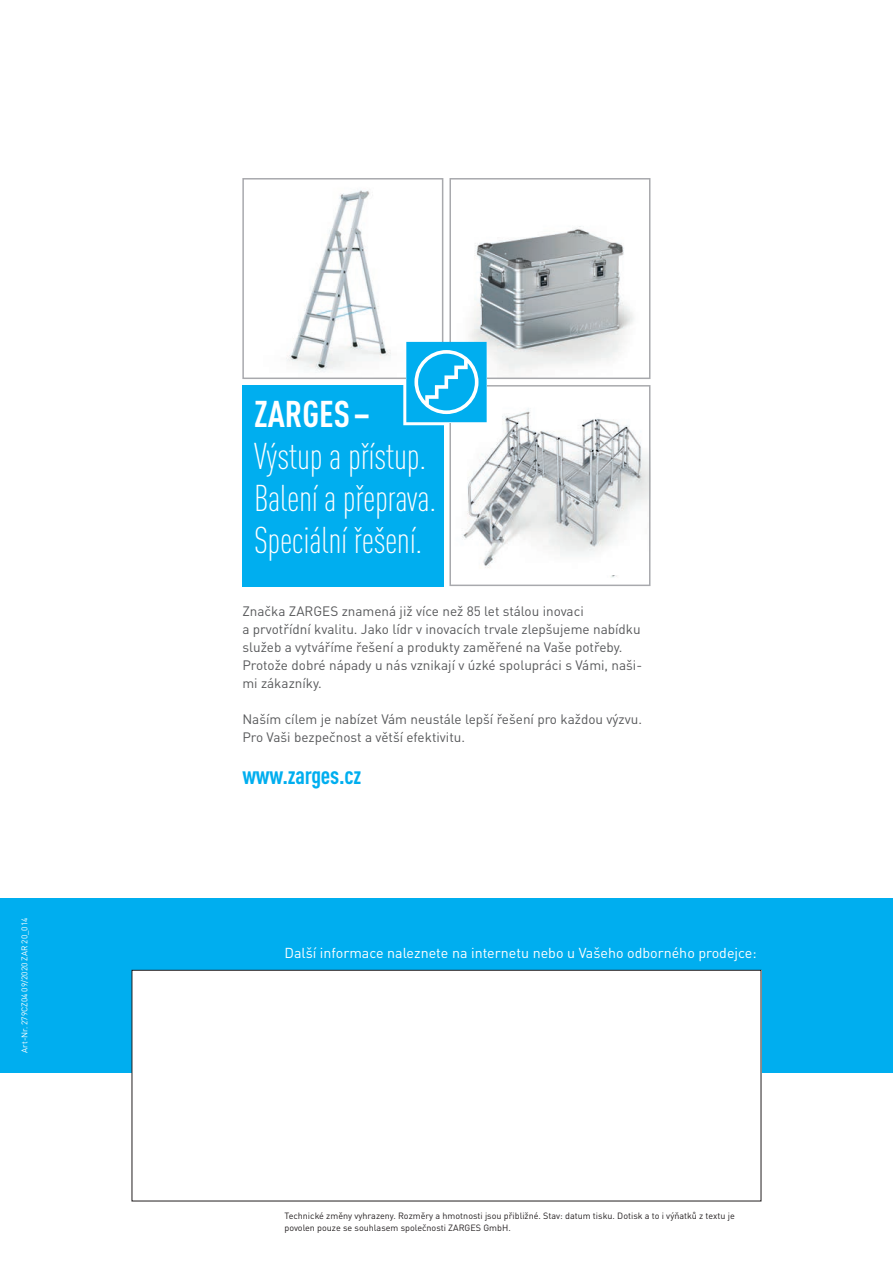
<style>
.page{position:relative;width:893px;height:1263px;background:#fff}
.page>*{position:absolute;margin:0;border:0;box-sizing:border-box;transform-origin:0 0}
.t1{font:300 condensed 36.75px/42px "DIN Pro";letter-spacing:-.01em;color:#fff}
.t2{font:700 condensed 36.75px "DIN Pro";color:#fff}
.t3{font:700 condensed 24px "DIN Pro";letter-spacing:-.01em;color:#00aeef}
.t4{font:14.25px "DIN Pro";color:#fff}
.t5{font:13.5px/18px "DIN Pro";color:#57585a}
.t6{font:9px/12px "DIN Pro";color:#231f20}
.t7{font:8.25px "DIN Pro";color:#fff}
</style>
<div class="page">
<img style="left:452px;top:408px;width:195px;height:160px">
<div style="left:449px;top:385px;width:201px;height:201px;border:2px solid #a8a9ad"></div>
<img style="left:452px;top:226px;width:182px;height:147px">
<div style="left:449px;top:178px;width:201px;height:201px;border:2px solid #a8a9ad"></div>
<img style="left:286px;top:190px;width:154px;height:182px">
<div style="left:242px;top:178px;width:201px;height:201px;border:2px solid #a8a9ad"></div>
<div style="left:0;top:898px;width:893px;height:174px;background:#00aeef"></div>
<div style="left:132px;top:970px;width:629px;height:231px;background:#fff"></div>
<div style="left:132px;top:970px;width:629px;height:231px;border:1px solid #231f20"></div>
<div style="left:242px;top:385px;width:201px;height:201px;background:#00aeef"></div>
<svg style="left:403px;top:385px;width:44px;height:40px"></svg>
<svg style="left:406px;top:342px;width:81px;height:80px"></svg>
<p class="t7" style="left:19px;top:1052px;width:136px;rotate:-90deg">Art-Nr. 279CZ04 09/2020 ZAR 20_014</p>
<h1 class="t2" style="left:254px;top:392px;width:118px">ZARGES–</h1>
<h1 class="t1" style="left:254px;top:435px;width:184px">Výstup a přístup.<br>Balení a přeprava.<br>Speciální řešení.</h1>
<p class="t5" style="left:242px;top:602px;width:401px">Značka ZARGES znamená již více než 85 let stálou inovaci<br>a prvotřídní kvalitu. Jako lídr v inovacích trvale zlepšujeme nabídku služeb a vytváříme řešení a produkty zaměřené na Vaše potřeby.<br>Protože dobré nápady u nás vznikají v úzké spolupráci s Vámi, naši&shy;mi zákazníky.</p>
<p class="t5" style="left:242px;top:710px;width:401px">Naším cílem je nabízet Vám neustále lepší řešení pro každou výzvu.<br>Pro Vaši bezpečnost a větší efektivitu.</p>
<h2 class="t3" style="left:242px;top:761px;width:120px">www.zarges.cz</h2>
<p class="t4" style="left:284px;top:943px;width:474px">Další informace naleznete na internetu nebo u Vašeho odborného prodejce:</p>
<p class="t6" style="left:284px;top:1209px;width:452px">Technické změny vyhrazeny. Rozměry a hmotnosti jsou přibližné. Stav: datum tisku. Dotisk a to i výňatků z textu je povolen pouze se souhlasem společnosti ZARGES GmbH.</p>
</div>
